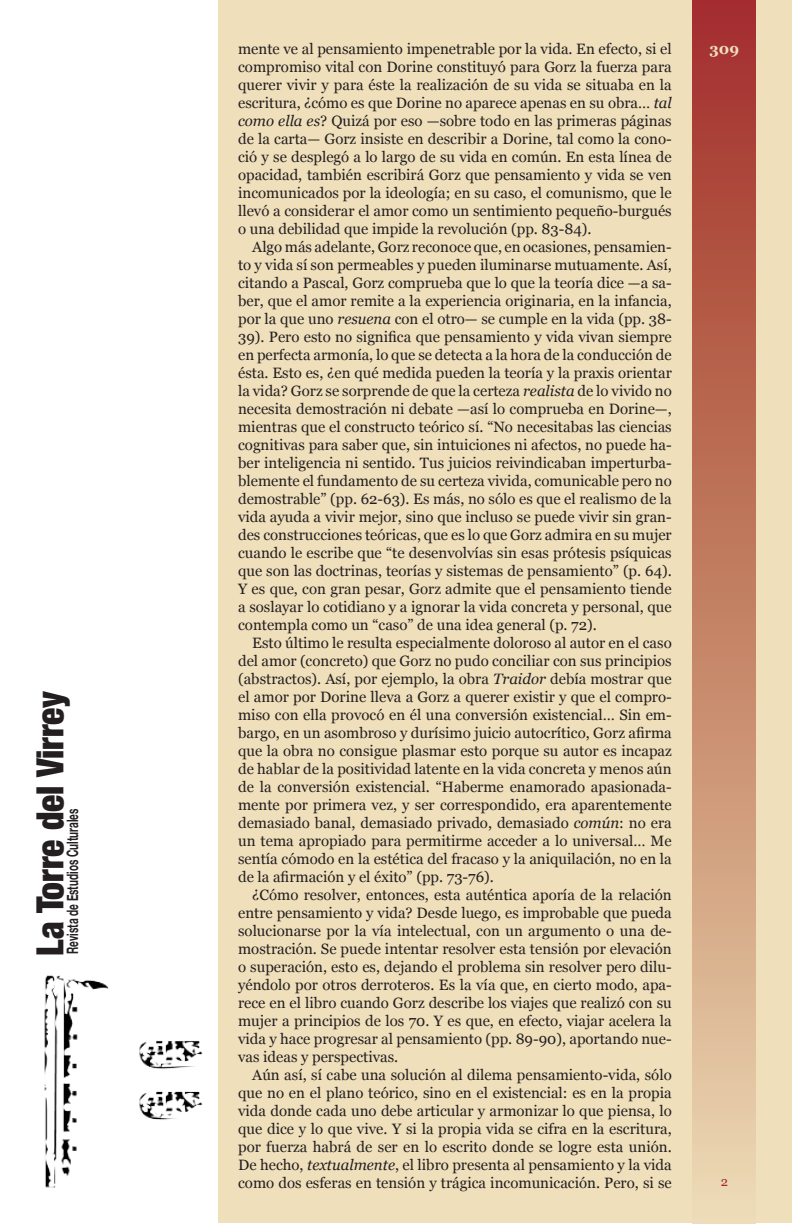
<style>
.page{position:relative;width:792px;height:1224px;background:#fff}
.page>*{position:absolute;margin:0;border:0;box-sizing:border-box;transform-origin:0 0}
.t1{font:900 condensed 37.5px "Helvetica Neue";color:#231f20;scale:.95 1}
.t2{font:700 15.8px "Helvetica Neue";color:#231f20;scale:.63 1}
.Sin_espaciado{font:15px/18px "Georgia";color:#231f20;text-align:justify}
.t3{font:700 15px "Georgia";color:#efdfbb}
.s1{font-style:italic}
</style>
<div class="page">
<div style="left:218px;top:0;width:574px;height:1224px;background:#efdfbb"></div>
<div style="left:693px;top:0;width:63px;height:1224px;background:linear-gradient(to bottom,#a02d24,#ead9ae)"></div>
<img style="left:44px;top:975px;width:159px;height:213px">
<p class="t1" style="left:27px;top:956px;width:280px;rotate:-90deg">La Torre del Virrey</p>
<p class="t2" style="left:63px;top:954px;width:232px;rotate:-90deg">Revista de Estudios Culturales</p>
<p class="Sin_espaciado" style="left:238px;top:40px;width:435px">mente ve al pensamiento impenetrable por la vida. En efecto, si el compromiso vital con Dorine constituyó para Gorz la fuerza para querer vivir y para éste la realización de su vida se situaba en la escritura, ¿cómo es que Dorine no aparece apenas en su obra… <span class="s1">tal como ella es</span>? Quizá por eso —sobre todo en las primeras páginas de la carta— Gorz insiste en describir a Dorine, tal como la cono&shy;ció y se desplegó a lo largo de su vida en común. En esta línea de opacidad, también escribirá Gorz que pensamiento y vida se ven incomunicados por la ideología; en su caso, el comunismo, que le llevó a considerar el amor como un sentimiento pequeño-burgués o una debilidad que impide la revolución (pp. 83-84).</p>
<p class="Sin_espaciado" style="left:238px;top:238px;width:435px;text-indent:14px">Algo más adelante, Gorz reconoce que, en ocasiones, pensamien&shy;to y vida sí son permeables y pueden iluminarse mutuamente. Así, citando a Pascal, Gorz comprueba que lo que la teoría dice —a sa&shy;ber, que el amor remite a la experiencia originaria, en la infancia, por la que uno <span class="s1">resuena</span> con el otro— se cumple en la vida (pp. 38- 39). Pero esto no significa que pensamiento y vida vivan siempre en perfecta armonía, lo que se detecta a la hora de la conducción de ésta. Esto es, ¿en qué medida pueden la teoría y la praxis orientar la vida? Gorz se sorprende de que la certeza <span class="s1">realista</span> de lo vivido no necesita demostración ni debate —así lo comprueba en Dorine—, mientras que el constructo teórico sí. “No necesitabas las ciencias cognitivas para saber que, sin intuiciones ni afectos, no puede ha&shy;ber inteligencia ni sentido. Tus juicios reivindicaban imperturba&shy;blemente el fundamento de su certeza vivida, comunicable pero no demostrable” (pp. 62-63). Es más, no sólo es que el realismo de la vida ayuda a vivir mejor, sino que incluso se puede vivir sin gran&shy;des construcciones teóricas, que es lo que Gorz admira en su mujer cuando le escribe que “te desenvolvías sin esas prótesis psíquicas que son las doctrinas, teorías y sistemas de pensamiento” (p. 64).<br>Y es que, con gran pesar, Gorz admite que el pensamiento tiende a soslayar lo cotidiano y a ignorar la vida concreta y personal, que contempla como un “caso” de una idea general (p. 72).</p>
<p class="Sin_espaciado" style="left:238px;top:634px;width:435px;text-indent:14px">Esto último le resulta especialmente doloroso al autor en el caso del amor (concreto) que Gorz no pudo conciliar con sus principios (abstractos). Así, por ejemplo, la obra <span class="s1">Traidor</span> debía mostrar que el amor por Dorine lleva a Gorz a querer existir y que el compro&shy;miso con ella provocó en él una conversión existencial… Sin em&shy;bargo, en un asombroso y durísimo juicio autocrítico, Gorz afirma que la obra no consigue plasmar esto porque su autor es incapaz de hablar de la positividad latente en la vida concreta y menos aún de la conversión existencial. “Haberme enamorado apasionada&shy;mente por primera vez, y ser correspondido, era aparentemente demasiado banal, demasiado privado, demasiado <span class="s1">común</span>: no era un tema apropiado para permitirme acceder a lo universal… Me sentía cómodo en la estética del fracaso y la aniquilación, no en la de la afirmación y el éxito” (pp. 73-76).</p>
<p class="Sin_espaciado" style="left:238px;top:886px;width:435px;text-indent:14px">¿Cómo resolver, entonces, esta auténtica aporía de la relación entre pensamiento y vida? Desde luego, es improbable que pueda solucionarse por la vía intelectual, con un argumento o una de&shy;mostración. Se puede intentar resolver esta tensión por elevación o superación, esto es, dejando el problema sin resolver pero dilu&shy;yéndolo por otros derroteros. Es la vía que, en cierto modo, apa&shy;rece en el libro cuando Gorz describe los viajes que realizó con su mujer a principios de los 70. Y es que, en efecto, viajar acelera la vida y hace progresar al pensamiento (pp. 89-90), aportando nue&shy;vas ideas y perspectivas.</p>
<p class="Sin_espaciado" style="left:238px;top:1066px;width:435px;text-indent:14px">Aún así, sí cabe una solución al dilema pensamiento-vida, sólo que no en el plano teórico, sino en el existencial: es en la propia vida donde cada uno debe articular y armonizar lo que piensa, lo que dice y lo que vive. Y si la propia vida se cifra en la escritura, por fuerza habrá de ser en lo escrito donde se logre esta unión.<br>De hecho, <span class="s1">textualmente</span>, el libro presenta al pensamiento y la vida como dos esferas en tensión y trágica incomunicación. Pero, si se</p>
<p class="t3" style="left:709px;top:40px;width:31px">309</p>
</div>
